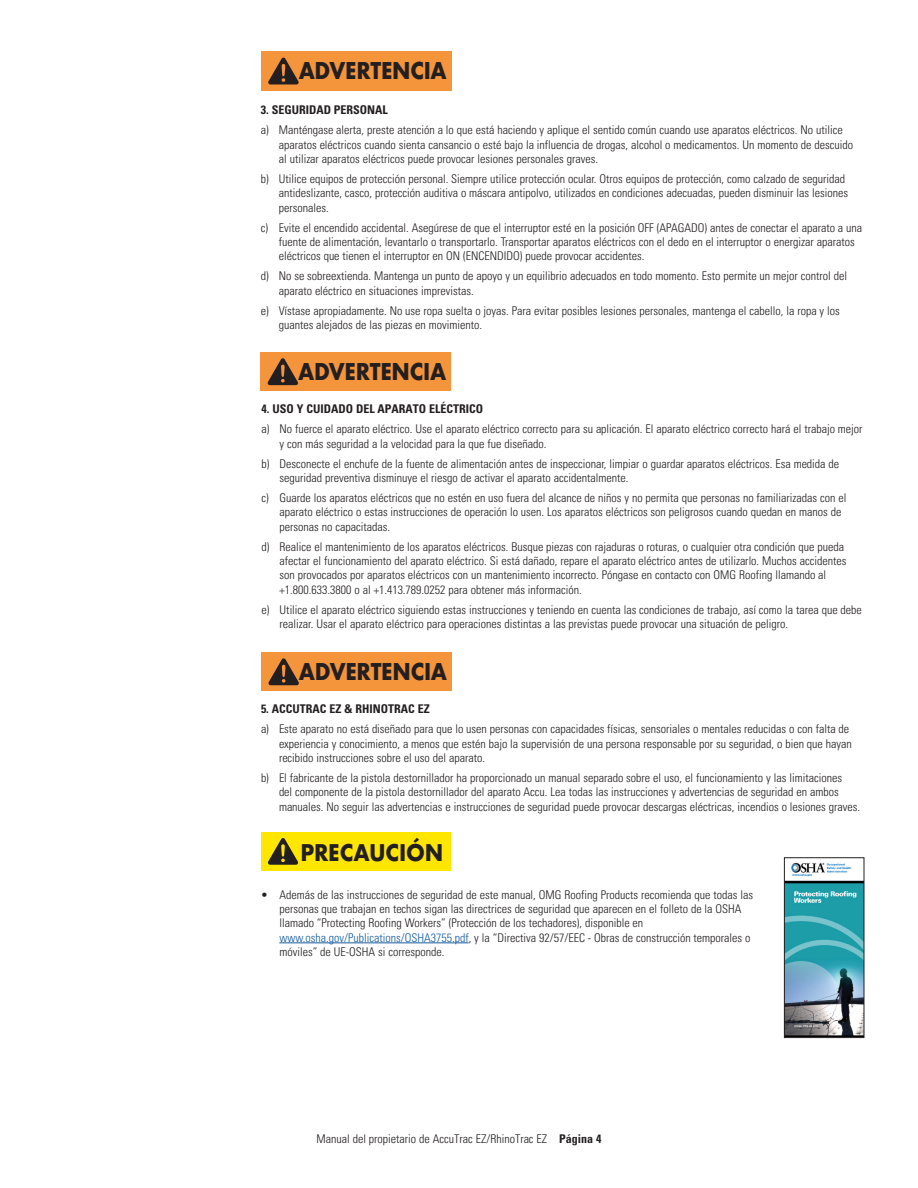
<style>
.page{position:relative;width:918px;height:1188px;background:#fff}
.page>*{position:absolute;margin:0;border:0;box-sizing:border-box;transform-origin:0 0}
.t1{font:700 22.5px "Futura";letter-spacing:-.015em;color:#231f20;scale:.9 1}
.t2{font:700 22.35px "Futura";letter-spacing:-.01em;color:#231f20;scale:.91 1}
.t3{font:300 condensed 12px/14.2px "Univers LT Pro";color:#231f20}
.t4{font:700 condensed 12px "Univers LT Pro";color:#231f20}
.s1{color:#175d9e}
.s2{font-weight:700}
</style>
<div class="page">
<div style="left:261px;top:51px;width:190px;height:40px;background:#f4943b"></div>
<svg style="left:268px;top:57px;width:31px;height:27px"></svg>
<div style="left:261px;top:352px;width:190px;height:39px;background:#f4943b"></div>
<svg style="left:267px;top:358px;width:31px;height:27px"></svg>
<div style="left:262px;top:652px;width:190px;height:39px;background:#f4943b"></div>
<svg style="left:268px;top:658px;width:31px;height:27px"></svg>
<div style="left:261px;top:832px;width:189px;height:39px;background:#ffe601"></div>
<svg style="left:268px;top:838px;width:31px;height:27px"></svg>
<hr style="left:279px;top:943px;width:190px;height:1px;background:#175d9e">
<img style="left:786px;top:862px;width:76px;height:174px">
<div style="left:784px;top:858px;width:80px;height:180px;border:1px solid #231f20"></div>
<h1 class="t1" style="left:299px;top:54px;width:166px">ADVERTENCIA</h1>
<p class="t4" style="left:261px;top:102px;width:129px">3. SEGURIDAD PERSONAL</p>
<p class="t3" style="left:279px;top:122px;width:576px;text-indent:-18px">a) Manténgase alerta, preste atención a lo que está haciendo y aplique el sentido común cuando use aparatos eléctricos. No utilice aparatos eléctricos cuando sienta cansancio o esté bajo la influencia de drogas, alcohol o medicamentos. Un momento de descuido al utilizar aparatos eléctricos puede provocar lesiones personales graves.</p>
<p class="t3" style="left:279px;top:171px;width:571px;text-indent:-18px">b) Utilice equipos de protección personal. Siempre utilice protección ocular. Otros equipos de protección, como calzado de seguridad antideslizante, casco, protección auditiva o máscara antipolvo, utilizados en condiciones adecuadas, pueden disminuir las lesiones personales.</p>
<p class="t3" style="left:279px;top:220px;width:585px;text-indent:-18px">c) Evite el encendido accidental. Asegúrese de que el interruptor esté en la posición OFF (APAGADO) antes de conectar el aparato a una fuente de alimentación, levantarlo o transportarlo. Transportar aparatos eléctricos con el dedo en el interruptor o energizar aparatos eléctricos que tienen el interruptor en ON (ENCENDIDO) puede provocar accidentes.</p>
<p class="t3" style="left:279px;top:268px;width:570px;text-indent:-18px">d) No se sobreextienda. Mantenga un punto de apoyo y un equilibrio adecuados en todo momento. Esto permite un mejor control del aparato eléctrico en situaciones imprevistas.</p>
<p class="t3" style="left:279px;top:303px;width:563px;text-indent:-18px">e) Vístase apropiadamente. No use ropa suelta o joyas. Para evitar posibles lesiones personales, mantenga el cabello, la ropa y los guantes alejados de las piezas en movimiento.</p>
<h1 class="t1" style="left:298px;top:355px;width:166px">ADVERTENCIA</h1>
<p class="t4" style="left:262px;top:401px;width:223px">4. USO Y CUIDADO DEL APARATO ELÉCTRICO</p>
<p class="t3" style="left:280px;top:421px;width:584px;text-indent:-18px">a) No fuerce el aparato eléctrico. Use el aparato eléctrico correcto para su aplicación. El aparato eléctrico correcto hará el trabajo mejor y con más seguridad a la velocidad para la que fue diseñado.</p>
<p class="t3" style="left:280px;top:456px;width:561px;text-indent:-18px">b) Desconecte el enchufe de la fuente de alimentación antes de inspeccionar, limpiar o guardar aparatos eléctricos. Esa medida de seguridad preventiva disminuye el riesgo de activar el aparato accidentalmente.</p>
<p class="t3" style="left:280px;top:490px;width:568px;text-indent:-18px">c) Guarde los aparatos eléctricos que no estén en uso fuera del alcance de niños y no permita que personas no familiarizadas con el aparato eléctrico o estas instrucciones de operación lo usen. Los aparatos eléctricos son peligrosos cuando quedan en manos de personas no capacitadas.</p>
<p class="t3" style="left:280px;top:539px;width:568px;text-indent:-18px">d) Realice el mantenimiento de los aparatos eléctricos. Busque piezas con rajaduras o roturas, o cualquier otra condición que pueda afectar el funcionamiento del aparato eléctrico. Si está dañado, repare el aparato eléctrico antes de utilizarlo. Muchos accidentes son provocados por aparatos eléctricos con un mantenimiento incorrecto. Póngase en contacto con OMG Roofing llamando al +1.800.633.3800 o al +1.413.789.0252 para obtener más información.</p>
<p class="t3" style="left:280px;top:602px;width:584px;text-indent:-18px">e) Utilice el aparato eléctrico siguiendo estas instrucciones y teniendo en cuenta las condiciones de trabajo, así como la tarea que debe realizar. Usar el aparato eléctrico para operaciones distintas a las previstas puede provocar una situación de peligro.</p>
<h1 class="t1" style="left:299px;top:655px;width:166px">ADVERTENCIA</h1>
<p class="t4" style="left:261px;top:702px;width:170px">5. ACCUTRAC EZ &amp; RHINOTRAC EZ</p>
<p class="t3" style="left:279px;top:721px;width:574px;text-indent:-18px">a) Este aparato no está diseñado para que lo usen personas con capacidades físicas, sensoriales o mentales reducidas o con falta de experiencia y conocimiento, a menos que estén bajo la supervisión de una persona responsable por su seguridad, o bien que hayan recibido instrucciones sobre el uso del aparato.</p>
<p class="t3" style="left:279px;top:770px;width:583px;text-indent:-18px">b) El fabricante de la pistola destornillador ha proporcionado un manual separado sobre el uso, el funcionamiento y las limitaciones<br>del componente de la pistola destornillador del aparato Accu. Lea todas las instrucciones y advertencias de seguridad en ambos manuales. No seguir las advertencias e instrucciones de seguridad puede provocar descargas eléctricas, incendios o lesiones graves.</p>
<h2 class="t2" style="left:300px;top:836px;width:158px">PRECAUCIÓN</h2>
<p class="t3" style="left:279px;top:887px;width:475px;text-indent:-18px">• Además de las instrucciones de seguridad de este manual, OMG Roofing Products recomienda que todas las personas que trabajan en techos sigan las directrices de seguridad que aparecen en el folleto de la OSHA llamado “Protecting Roofing Workers” (Protección de los techadores), disponible en <span class="s1">www.osha.gov/Publications/OSHA3755.pdf</span>, y la “Directiva 92/57/EEC - Obras de construcción temporales o móviles” de UE-OSHA si corresponde.</p>
<p class="t3" style="left:316px;top:1131px;width:287px">Manual del propietario de AccuTrac EZ/RhinoTrac EZ <span class="s2">Página 4</span></p>
</div>
